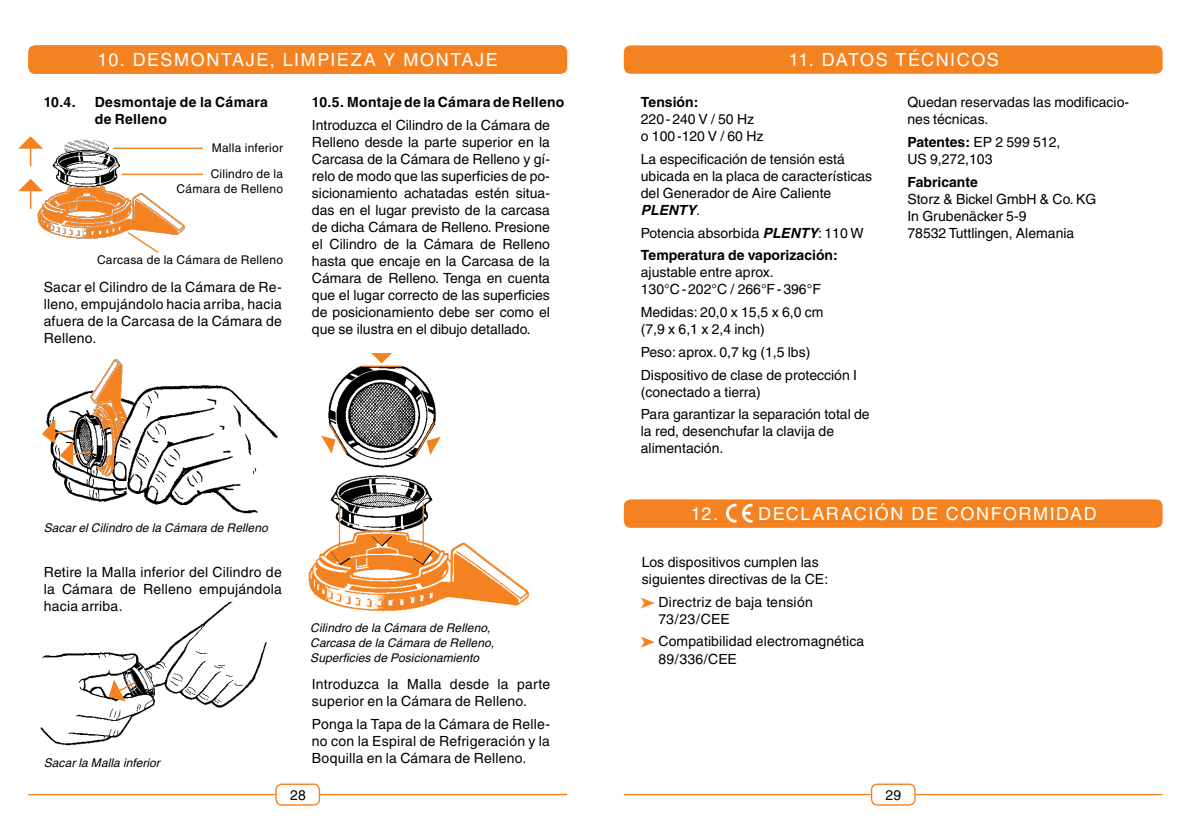
<style>
.page{position:relative;width:1191px;height:840px;background:#fff}
.page>*{position:absolute;margin:0;border:0;box-sizing:border-box;transform-origin:0 0}
.t1{font:18px "Helvetica";letter-spacing:.085em;color:#fff}
.t2{font:14px/17px "Helvetica";color:#000}
.t3{font:700 14px/22.6px "Helvetica";letter-spacing:.01em;color:#000}
.t4{font:italic 12px/15.2px "Helvetica";letter-spacing:.005em;color:#000}
.t5{font:12px/14.4px "Helvetica";letter-spacing:.02em;color:#000;text-align:right}
.s1{font-weight:700}
.s2{font-weight:700;font-style:italic}
.s3{font-weight:400}
.s4{font-style:italic}
</style>
<div class="page">
<div style="left:275px;top:783px;width:45px;height:22px;border:1px solid #f58220;border-radius:6px"></div>
<hr style="left:28px;top:793px;width:247px;height:1px;background:#f58220">
<hr style="left:320px;top:793px;width:247px;height:1px;background:#f58220">
<div style="left:871px;top:783px;width:44px;height:22px;border:1px solid #f58220;border-radius:6px"></div>
<hr style="left:624px;top:793px;width:247px;height:1px;background:#f58220">
<hr style="left:915px;top:793px;width:247px;height:1px;background:#f58220">
<div style="left:624px;top:45px;width:538px;height:29px;background:#f58220;border-radius:7px"></div>
<div style="left:625px;top:500px;width:536px;height:26px;background:#f58220;border-radius:6px"></div>
<div style="left:624px;top:499px;width:538px;height:28px;border:2px solid #f58220;border-radius:6px"></div>
<img style="left:330px;top:475px;width:103px;height:48px">
<img style="left:308px;top:523px;width:221px;height:89px">
<img style="left:328px;top:363px;width:108px;height:105px">
<img style="left:46px;top:359px;width:232px;height:155px">
<img style="left:30px;top:139px;width:168px;height:100px">
<img style="left:40px;top:601px;width:227px;height:145px">
<hr style="left:339px;top:502px;width:1px;height:56px;background:#f58220">
<hr style="left:422px;top:502px;width:2px;height:56px;background:#f58220">
<svg style="left:371px;top:532px;width:21px;height:14px"></svg>
<svg style="left:330px;top:549px;width:21px;height:19px"></svg>
<svg style="left:412px;top:549px;width:21px;height:19px"></svg>
<svg style="left:742px;top:503px;width:10px;height:19px"></svg>
<svg style="left:726px;top:503px;width:10px;height:19px"></svg>
<div style="left:29px;top:46px;width:537px;height:27px;background:#f58220;border-radius:6px"></div>
<div style="left:28px;top:45px;width:539px;height:29px;border:2px solid #f58220;border-radius:6px"></div>
<svg style="left:371px;top:353px;width:21px;height:10px"></svg>
<svg style="left:18px;top:136px;width:25px;height:30px"></svg>
<svg style="left:18px;top:179px;width:25px;height:30px"></svg>
<svg style="left:109px;top:679px;width:28px;height:22px"></svg>
<svg style="left:42px;top:419px;width:51px;height:46px"></svg>
<hr style="left:361px;top:365px;width:41px;height:1px;background:#f58220">
<svg style="left:414px;top:421px;width:27px;height:36px"></svg>
<svg style="left:321px;top:422px;width:27px;height:33px"></svg>
<hr style="left:113px;top:147px;width:90px;height:2px;background:#f58220">
<hr style="left:122px;top:173px;width:81px;height:2px;background:#f58220">
<svg style="left:126px;top:231px;width:34px;height:22px"></svg>
<p class="t1" style="left:98px;top:50px;width:402px">10. DESMONTAJE, LIMPIEZA Y MONTAJE</p>
<p class="t3" style="left:44px;top:91px;width:33px">10.4.</p>
<p class="t3" style="left:95px;top:94px;width:175px;line-height:17px">Desmontaje de la Cámara de Relleno</p>
<p class="t5" style="left:212px;top:140px;width:73px">Malla inferior</p>
<p class="t5" style="left:177px;top:167px;width:108px">Cilindro de la<br>Cámara de Relleno</p>
<p class="t5" style="left:97px;top:252px;width:187px">Carcasa de la Cámara de Relleno</p>
<p class="t2" style="left:44px;top:279px;width:240px;text-align:justify">Sacar el Cilindro de la Cámara de Re&shy;lleno, empujándolo hacia arriba, hacia afuera de la Carcasa de la Cámara de Relleno.</p>
<p class="t3" style="left:312px;top:91px;width:254px">10.5. Montaje de la Cámara de Relleno</p>
<p class="t2" style="left:312px;top:116px;width:240px;text-align:justify">Introduzca el Cilindro de la Cámara de Relleno desde la parte superior en la Carcasa de la Cámara de Relleno y gí&shy;relo de modo que las superficies de po&shy;sicionamiento achatadas estén situa&shy;das en el lugar previsto de la carcasa de dicha Cámara de Relleno. Presione el Cilindro de la Cámara de Relleno hasta que encaje en la Carcasa de la Cámara de Relleno. Tenga en cuenta que el lugar correcto de las superficies de posicionamiento debe ser como el que se ilustra en el dibujo detallado.</p>
<p class="t4" style="left:44px;top:520px;width:226px">Sacar el Cilindro de la Cámara de Relleno</p>
<p class="t2" style="left:44px;top:563px;width:240px;text-align:justify">Retire la Malla inferior del Cilindro de la Cámara de Relleno empujándola hacia arriba.</p>
<p class="t4" style="left:44px;top:754px;width:118px">Sacar la Malla inferior</p>
<p class="t4" style="left:310px;top:619px;width:185px">Cilindro de la Cámara de Relleno,<br>Carcasa de la Cámara de Relleno,<br>Superficies de Posicionamiento</p>
<p class="t2" style="left:312px;top:675px;width:240px">Introduzca la Malla desde la parte superior en la Cámara de Relleno.</p>
<p class="t2" style="left:312px;top:715px;width:240px;text-align:justify">Ponga la Tapa de la Cámara de Relle&shy;no con la Espiral de Refrigeración y la Boquilla en la Cámara de Relleno.</p>
<p class="t1" style="left:788px;top:50px;width:212px">11. DATOS TÉCNICOS</p>
<p class="t2" style="left:907px;top:94px;width:223px">Quedan reservadas las modificacio&shy;nes técnicas.</p>
<p class="t2" style="left:907px;top:133px;width:154px"><span class="s1">Patentes:</span> EP 2 599 512,<br>US 9,272,103</p>
<p class="t3" style="left:907px;top:170px;width:72px">Fabricante</p>
<p class="t2" style="left:907px;top:190px;width:191px">Storz &amp; Bickel GmbH &amp; Co. KG<br>In Grubenäcker 5-9<br>78532 Tuttlingen, Alemania</p>
<p class="t3" style="left:641px;top:91px;width:59px">Tensión:</p>
<p class="t2" style="left:641px;top:111px;width:124px">220-240 V / 50 Hz o 100-120 V / 60 Hz</p>
<p class="t2" style="left:641px;top:150px;width:233px">La especificación de tensión está ubicada en la placa de características del Generador de Aire Caliente<br><span class="s2">PLENTY</span>.</p>
<p class="t3" style="left:641px;top:221px;width:224px"><span class="s3">Potencia absorbida</span> <span class="s4">PLENTY</span><span class="s3">: 110 W<br></span>Temperatura de vaporización:</p>
<p class="t2" style="left:641px;top:264px;width:181px">ajustable entre aprox.<br>130°C-202°C / 266°F-396°F</p>
<p class="t2" style="left:641px;top:303px;width:184px">Medidas: 20,0 x 15,5 x 6,0 cm (7,9 x 6,1 x 2,4 inch)</p>
<p class="t2" style="left:641px;top:340px;width:218px;line-height:22.6px">Peso: aprox. 0,7 kg (1,5 lbs)<br>Dispositivo de clase de protección I</p>
<p class="t2" style="left:641px;top:380px;width:230px;line-height:22.6px">(conectado a tierra)<br>Para garantizar la separación total de</p>
<p class="t2" style="left:641px;top:422px;width:195px">la red, desenchufar la clavija de alimentación.</p>
<p class="t1" style="left:691px;top:503px;width:407px">12. DECLARACIÓN DE CONFORMIDAD</p>
<p class="t2" style="left:642px;top:553px;width:188px">Los dispositivos cumplen las siguientes directivas de la CE:</p>
<p class="t2" style="left:658px;top:593px;width:156px">Directriz de baja tensión<br>73/23/CEE</p>
<p class="t2" style="left:658px;top:632px;width:207px">Compatibilidad electromagnética<br>89/336/CEE</p>
<p class="t2" style="left:290px;top:786px;width:17px">28</p>
<p class="t2" style="left:885px;top:786px;width:17px">29</p>
</div>
